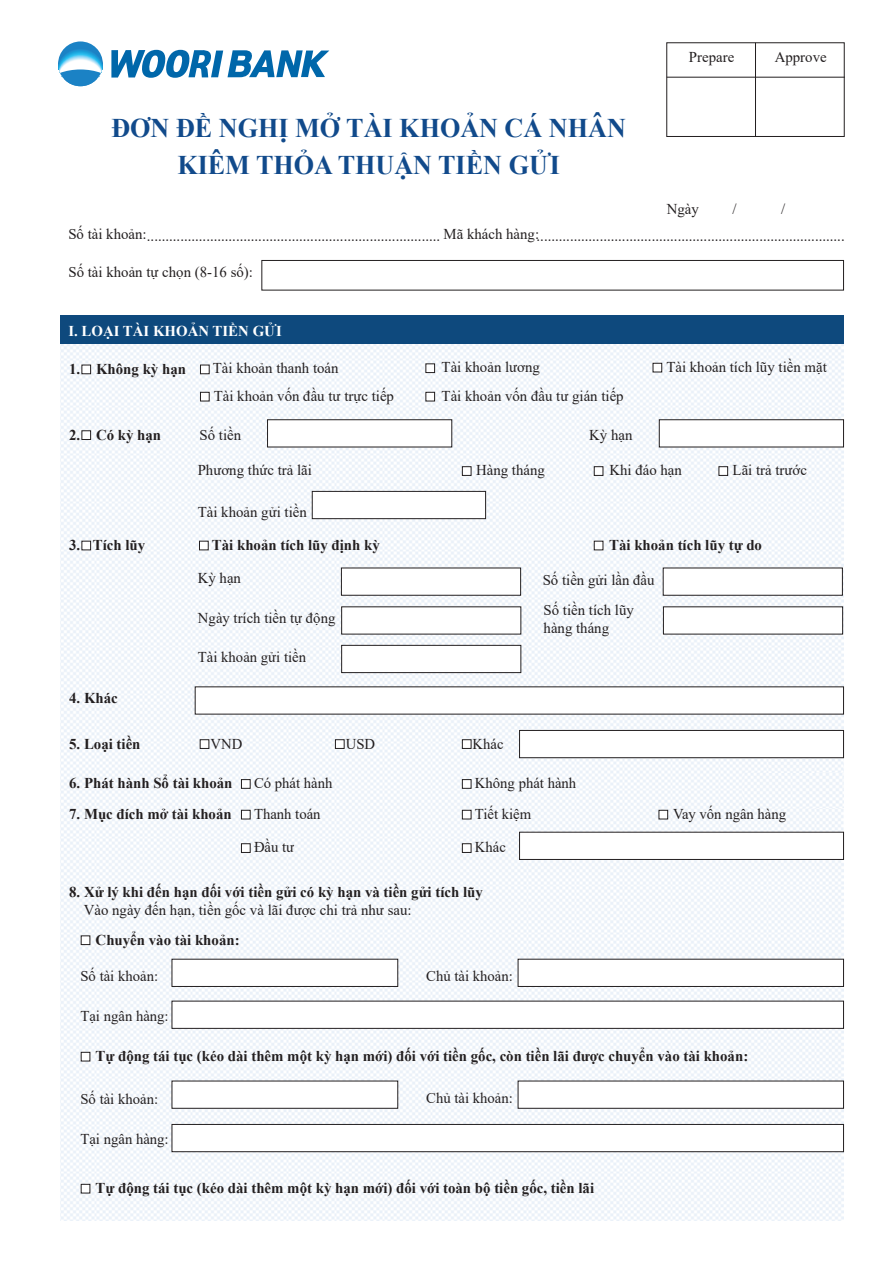
<style>
.page{position:relative;width:893px;height:1263px;background:#fff}
.page>*{position:absolute;margin:0;border:0;box-sizing:border-box;transform-origin:0 0}
.t1{font:700 27px/36.9px "Times New Roman";color:#114a8b;text-align:center}
.t2{font:15px/18px "Times New Roman";color:#231f20}
.t3{font:700 15px "Times New Roman";color:#231f20}
.t4{font:700 15px "Times New Roman";color:#fff}
</style>
<div class="page">
<img style="left:60px;top:838px;width:784px;height:382px">
<img style="left:60px;top:742px;width:707px;height:96px">
<img style="left:767px;top:807px;width:48px;height:25px">
<img style="left:815px;top:758px;width:29px;height:74px">
<img style="left:743px;top:759px;width:101px;height:48px">
<img style="left:767px;top:758px;width:48px;height:14px">
<img style="left:60px;top:344px;width:784px;height:398px">
<div style="left:666px;top:42px;width:179px;height:95px;background:#fff;border:1px solid #231f20"></div>
<div style="left:60px;top:315px;width:784px;height:29px;background:#0e497d"></div>
<svg style="left:58px;top:41px;width:45px;height:45px"></svg>
<svg style="left:58px;top:48px;width:45px;height:38px"></svg>
<svg style="left:111px;top:50px;width:218px;height:28px"></svg>
<div style="left:261px;top:260px;width:583px;height:30px;border:1px solid #231f20"></div>
<div style="left:267px;top:419px;width:185px;height:28px;background:#fff;border:1px solid #231f20"></div>
<div style="left:312px;top:491px;width:174px;height:28px;background:#fff;border:1px solid #231f20"></div>
<div style="left:341px;top:606px;width:180px;height:28px;background:#fff"></div>
<div style="left:341px;top:645px;width:180px;height:28px;background:#fff;border:1px solid #231f20"></div>
<div style="left:172px;top:959px;width:226px;height:28px;background:#fff;border:1px solid #231f20"></div>
<div style="left:518px;top:959px;width:326px;height:28px;background:#fff;border:1px solid #231f20"></div>
<div style="left:172px;top:1001px;width:672px;height:28px;background:#fff;border:1px solid #231f20"></div>
<div style="left:519px;top:730px;width:325px;height:28px;background:#fff;border:1px solid #231f20"></div>
<div style="left:519px;top:832px;width:325px;height:28px;background:#fff;border:1px solid #231f20"></div>
<div style="left:341px;top:568px;width:180px;height:28px;background:#fff;border:1px solid #231f20"></div>
<div style="left:663px;top:606px;width:180px;height:28px;background:#fff"></div>
<div style="left:663px;top:568px;width:180px;height:28px;background:#fff;border:1px solid #231f20"></div>
<div style="left:195px;top:686px;width:649px;height:28px;background:#fff"></div>
<div style="left:659px;top:419px;width:185px;height:28px;background:#fff;border:1px solid #231f20"></div>
<div style="left:462px;top:466px;width:9px;height:10px;background:#fff;border:1px solid #231f20"></div>
<div style="left:82px;top:365px;width:9px;height:9px;background:#fff;border:1px solid #231f20"></div>
<div style="left:200px;top:365px;width:9px;height:9px;background:#fff;border:1px solid #231f20"></div>
<div style="left:200px;top:392px;width:9px;height:9px;background:#fff;border:1px solid #231f20"></div>
<div style="left:653px;top:363px;width:9px;height:9px;background:#fff;border:1px solid #231f20"></div>
<div style="left:426px;top:392px;width:9px;height:9px;background:#fff;border:1px solid #231f20"></div>
<div style="left:426px;top:364px;width:9px;height:9px;background:#fff;border:1px solid #231f20"></div>
<div style="left:82px;top:431px;width:9px;height:9px;background:#fff;border:1px solid #231f20"></div>
<div style="left:82px;top:541px;width:9px;height:9px;background:#fff;border:1px solid #231f20"></div>
<div style="left:199px;top:541px;width:9px;height:9px;background:#fff;border:1px solid #231f20"></div>
<div style="left:594px;top:541px;width:9px;height:9px;background:#fff;border:1px solid #231f20"></div>
<div style="left:594px;top:466px;width:9px;height:10px;background:#fff;border:1px solid #231f20"></div>
<div style="left:719px;top:466px;width:9px;height:10px;background:#fff;border:1px solid #231f20"></div>
<div style="left:200px;top:739px;width:9px;height:10px;background:#fff;border:1px solid #231f20"></div>
<div style="left:81px;top:936px;width:9px;height:9px;background:#fff;border:1px solid #231f20"></div>
<div style="left:81px;top:1052px;width:9px;height:9px;background:#fff;border:1px solid #231f20"></div>
<div style="left:81px;top:1184px;width:9px;height:9px;background:#fff;border:1px solid #231f20"></div>
<div style="left:241px;top:779px;width:9px;height:9px;background:#fff;border:1px solid #231f20"></div>
<div style="left:241px;top:810px;width:9px;height:9px;background:#fff;border:1px solid #231f20"></div>
<div style="left:241px;top:843px;width:9px;height:10px;background:#fff;border:1px solid #231f20"></div>
<div style="left:462px;top:843px;width:9px;height:10px;background:#fff;border:1px solid #231f20"></div>
<div style="left:462px;top:810px;width:9px;height:9px;background:#fff;border:1px solid #231f20"></div>
<div style="left:659px;top:810px;width:9px;height:9px;background:#fff;border:1px solid #231f20"></div>
<div style="left:462px;top:779px;width:9px;height:9px;background:#fff;border:1px solid #231f20"></div>
<div style="left:335px;top:739px;width:9px;height:10px;background:#fff;border:1px solid #231f20"></div>
<div style="left:462px;top:739px;width:9px;height:10px;background:#fff;border:1px solid #231f20"></div>
<hr style="left:755px;top:43px;width:1px;height:93px;background:#231f20">
<hr style="left:667px;top:77px;width:178px;height:1px;background:#231f20">
<div style="left:172px;top:1081px;width:226px;height:28px;background:#fff;border:1px solid #231f20"></div>
<div style="left:518px;top:1081px;width:326px;height:28px;background:#fff;border:1px solid #231f20"></div>
<div style="left:172px;top:1124px;width:672px;height:28px;background:#fff;border:1px solid #231f20"></div>
<h1 class="t1" style="left:111px;top:109px;width:516px">ĐƠN ĐỀ NGHỊ MỞ TÀI KHOẢN CÁ NHÂN<br>KIÊM THỎA THUẬN TIỀN GỬI</h1>
<p class="t2" style="left:689px;top:47px;width:47px">Prepare</p>
<p class="t2" style="left:775px;top:47px;width:53px">Approve</p>
<p class="t2" style="left:667px;top:199px;width:34px">Ngày</p>
<p class="t2" style="left:732px;top:199px;width:6px">/</p>
<p class="t2" style="left:781px;top:199px;width:6px">/</p>
<p class="t2" style="left:68px;top:224px;width:80px">Số tài khoản:</p>
<p class="t2" style="left:68px;top:263px;width:186px">Số tài khoản tự chọn (8-16 số):</p>
<p class="t2" style="left:444px;top:224px;width:97px">Mã khách hàng:</p>
<p class="t2" style="left:147px;top:227px;width:295px">...............................................................................</p>
<p class="t2" style="left:537px;top:227px;width:310px">...................................................................................</p>
<p class="t4" style="left:68px;top:320px;width:215px">I. LOẠI TÀI KHOẢN TIỀN GỬI</p>
<p class="t3" style="left:69px;top:358px;width:118px">1. Không kỳ hạn</p>
<p class="t2" style="left:213px;top:354px;width:183px;line-height:27.9px">Tài khoản thanh toán<br>Tài khoản vốn đầu tư trực tiếp</p>
<p class="t2" style="left:442px;top:358px;width:100px">Tài khoản lương</p>
<p class="t2" style="left:442px;top:386px;width:184px">Tài khoản vốn đầu tư gián tiếp</p>
<p class="t2" style="left:666px;top:358px;width:162px">Tài khoản tích lũy tiền mặt</p>
<p class="t3" style="left:69px;top:424px;width:94px">2. Có kỳ hạn</p>
<p class="t3" style="left:69px;top:534px;width:78px">3. Tích lũy</p>
<p class="t2" style="left:200px;top:425px;width:43px">Số tiền</p>
<p class="t2" style="left:589px;top:425px;width:45px">Kỳ hạn</p>
<p class="t2" style="left:198px;top:461px;width:116px">Phương thức trả lãi</p>
<p class="t2" style="left:198px;top:502px;width:111px">Tài khoản gửi tiền</p>
<p class="t2" style="left:476px;top:461px;width:70px">Hàng tháng</p>
<p class="t2" style="left:609px;top:461px;width:74px">Khi đáo hạn</p>
<p class="t2" style="left:733px;top:461px;width:76px">Lãi trả trước</p>
<p class="t3" style="left:212px;top:534px;width:169px">Tài khoản tích lũy định kỳ</p>
<p class="t3" style="left:609px;top:534px;width:154px">Tài khoản tích lũy tự do</p>
<p class="t2" style="left:198px;top:569px;width:45px">Kỳ hạn</p>
<p class="t2" style="left:543px;top:571px;width:113px">Số tiền gửi lần đầu</p>
<p class="t2" style="left:198px;top:608px;width:139px">Ngày trích tiền tự động</p>
<p class="t2" style="left:198px;top:647px;width:110px">Tài khoản gửi tiền</p>
<p class="t2" style="left:544px;top:601px;width:92px">Số tiền tích lũy hàng tháng</p>
<p class="t3" style="left:69px;top:687px;width:50px">4. Khác</p>
<p class="t3" style="left:69px;top:733px;width:73px">5. Loại tiền</p>
<p class="t3" style="left:69px;top:772px;width:165px">6. Phát hành Sổ tài khoản</p>
<p class="t3" style="left:69px;top:803px;width:164px">7. Mục đích mở tài khoản</p>
<p class="t2" style="left:210px;top:734px;width:33px">VND</p>
<p class="t2" style="left:254px;top:774px;width:80px">Có phát hành</p>
<p class="t2" style="left:346px;top:734px;width:31px">USD</p>
<p class="t2" style="left:473px;top:734px;width:33px">Khác</p>
<p class="t2" style="left:475px;top:774px;width:103px">Không phát hành</p>
<p class="t2" style="left:475px;top:804px;width:58px">Tiết kiệm</p>
<p class="t2" style="left:673px;top:804px;width:115px">Vay vốn ngân hàng</p>
<p class="t2" style="left:254px;top:804px;width:68px">Thanh toán</p>
<p class="t2" style="left:254px;top:838px;width:42px">Đầu tư</p>
<p class="t2" style="left:475px;top:838px;width:33px">Khác</p>
<p class="t3" style="left:69px;top:881px;width:415px">8. Xử lý khi đến hạn đối với tiền gửi có kỳ hạn và tiền gửi tích lũy</p>
<p class="t2" style="left:84px;top:901px;width:329px">Vào ngày đến hạn, tiền gốc và lãi được chi trả như sau:</p>
<p class="t3" style="left:96px;top:929px;width:145px">Chuyển vào tài khoản:</p>
<p class="t2" style="left:80px;top:966px;width:79px">Số tài khoản:</p>
<p class="t2" style="left:80px;top:1006px;width:90px">Tại ngân hàng:</p>
<p class="t2" style="left:426px;top:966px;width:88px">Chủ tài khoản:</p>
<p class="t3" style="left:96px;top:1045px;width:654px">Tự động tái tục (kéo dài thêm một kỳ hạn mới) đối với tiền gốc, còn tiền lãi được chuyển vào tài khoản:</p>
<p class="t2" style="left:80px;top:1089px;width:79px">Số tài khoản:</p>
<p class="t2" style="left:80px;top:1130px;width:90px">Tại ngân hàng:</p>
<p class="t2" style="left:426px;top:1088px;width:88px">Chủ tài khoản:</p>
<p class="t3" style="left:96px;top:1177px;width:500px">Tự động tái tục (kéo dài thêm một kỳ hạn mới) đối với toàn bộ tiền gốc, tiền lãi</p>
</div>
